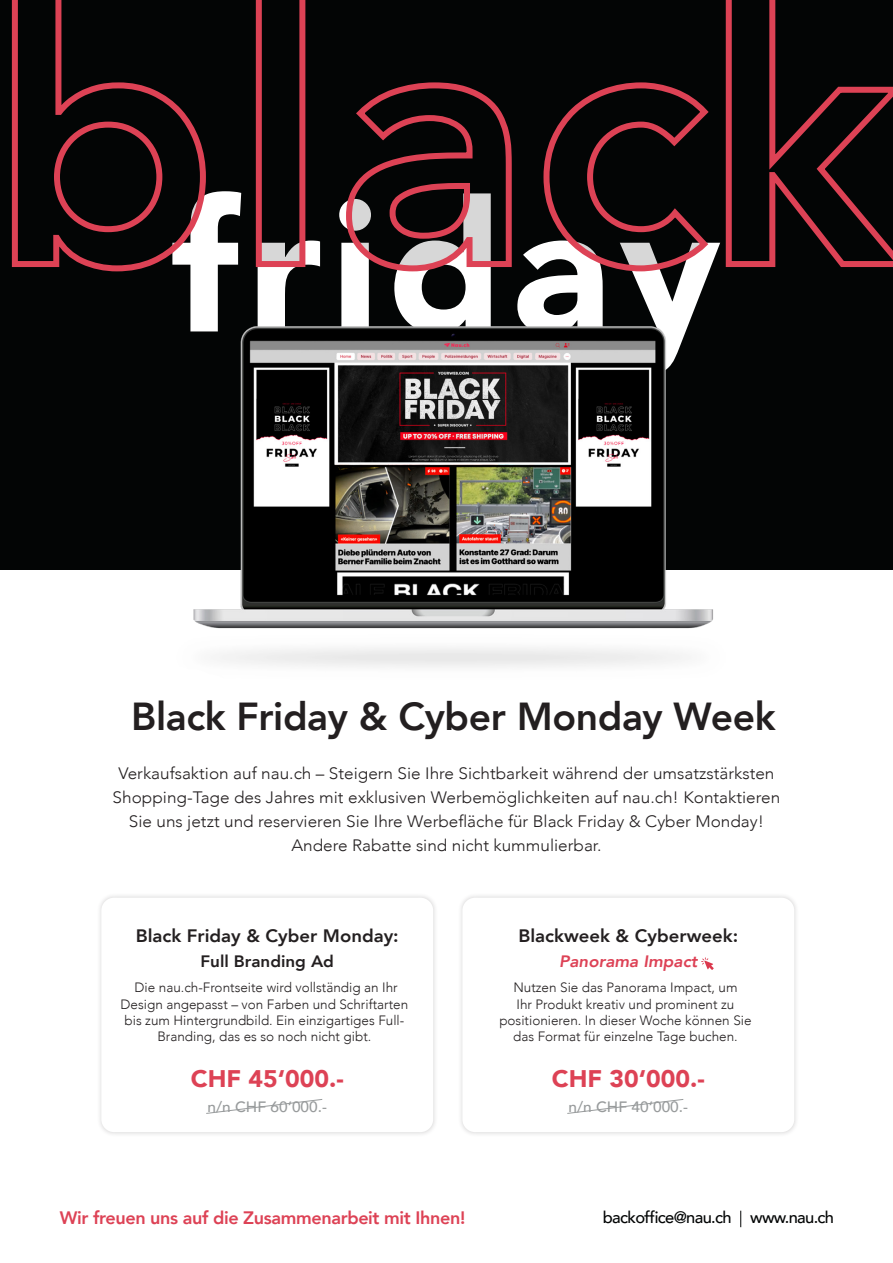
<style>
.page{position:relative;width:893px;height:1263px;background:#fff}
.page>*{position:absolute;margin:0;border:0;box-sizing:border-box;transform-origin:0 0}
.t1{font:900 182.55px "Avenir";letter-spacing:.05em;color:#fff}
.t2{font:800 39px "Avenir";letter-spacing:-.01em;color:#231f20}
.t3{font:900 24px "Avenir";color:#dd4255}
.t4{font:800 18px "Avenir";color:#231f20}
.t5{font:800 18px "Avenir";letter-spacing:-.02em;color:#dd4255}
.t6{font:300 16.5px/24px "Avenir";color:#231f20;text-align:center;scale:1.04 1}
.t7{font:500 16.5px "Avenir";letter-spacing:-.04em;color:#030505}
.t8{font:italic 800 16.5px "Avenir";color:#dd4256}
.t9{font:800 16.5px "Avenir";color:#231f20}
.t10{font:500 15px "Avenir";color:#989b9c}
.t11{font:300 13.5px/16.2px "Avenir";color:#231f20;text-align:center}
</style>
<div class="page">
<div style="left:0;top:0;width:893px;height:570px;background:#030505"></div>
<svg style="left:740px;top:1211px;width:1px;height:16px"></svg>
<svg style="left:11px;top:0;width:882px;height:272px"></svg>
<div style="left:97px;top:893px;width:341px;height:244px;background:#f5f5f5"></div>
<div style="left:101px;top:898px;width:332px;height:234px;background:#fff;border-radius:13px"></div>
<div style="left:458px;top:893px;width:341px;height:244px;background:#f5f5f5"></div>
<div style="left:462px;top:898px;width:332px;height:234px;background:#fff;border-radius:13px"></div>
<svg style="left:567px;top:1099px;width:117px;height:15px"></svg>
<img style="left:193px;top:327px;width:520px;height:340px">
<svg style="left:206px;top:1099px;width:117px;height:15px"></svg>
<svg style="left:701px;top:957px;width:13px;height:13px"></svg>
<h1 class="t1" style="left:171px;top:111px;width:551px">friday</h1>
<h2 class="t2" style="left:131px;top:686px;width:646px">Black Friday &amp; Cyber Monday Week</h2>
<p class="t6" style="left:113px;top:761px;width:643px">Verkaufsaktion auf nau.ch – Steigern Sie Ihre Sichtbarkeit während der umsatzstärksten Shopping-Tage des Jahres mit exklusiven Werbemöglichkeiten auf nau.ch! Kontaktieren Sie uns jetzt und reservieren Sie Ihre Werbefläche für Black Friday &amp; Cyber Monday!<br>Andere Rabatte sind nicht kummulierbar.</p>
<h3 class="t4" style="left:136px;top:921px;width:265px">Black Friday &amp; Cyber Monday:</h3>
<h3 class="t4" style="left:518px;top:921px;width:221px">Blackweek &amp; Cyberweek:</h3>
<p class="t8" style="left:559px;top:952px;width:140px">Panorama Impact</p>
<p class="t9" style="left:200px;top:948px;width:135px">Full Branding Ad</p>
<p class="t11" style="left:121px;top:980px;width:289px">Die nau.ch-Frontseite wird vollständig an Ihr Design angepasst – von Farben und Schriftarten bis zum Hintergrundbild. Ein einzigartiges Full-Branding, das es so noch nicht gibt.</p>
<p class="t11" style="left:499px;top:980px;width:254px">Nutzen Sie das Panorama Impact, um<br>Ihr Produkt kreativ und prominent zu positionieren. In dieser Woche können Sie das Format für einzelne Tage buchen.</p>
<h3 class="t3" style="left:191px;top:1058px;width:154px">CHF 45‘000.-</h3>
<h3 class="t3" style="left:552px;top:1058px;width:154px">CHF 30‘000.-</h3>
<p class="t10" style="left:208px;top:1094px;width:121px">n/n CHF 60‘000.-</p>
<p class="t10" style="left:569px;top:1094px;width:121px">n/n CHF 40‘000.-</p>
<h3 class="t5" style="left:60px;top:1203px;width:407px">Wir freuen uns auf die Zusammenarbeit mit Ihnen!</h3>
<p class="t7" style="left:603px;top:1203px;width:233px">backoffice@nau.ch www.nau.ch</p>
</div>
